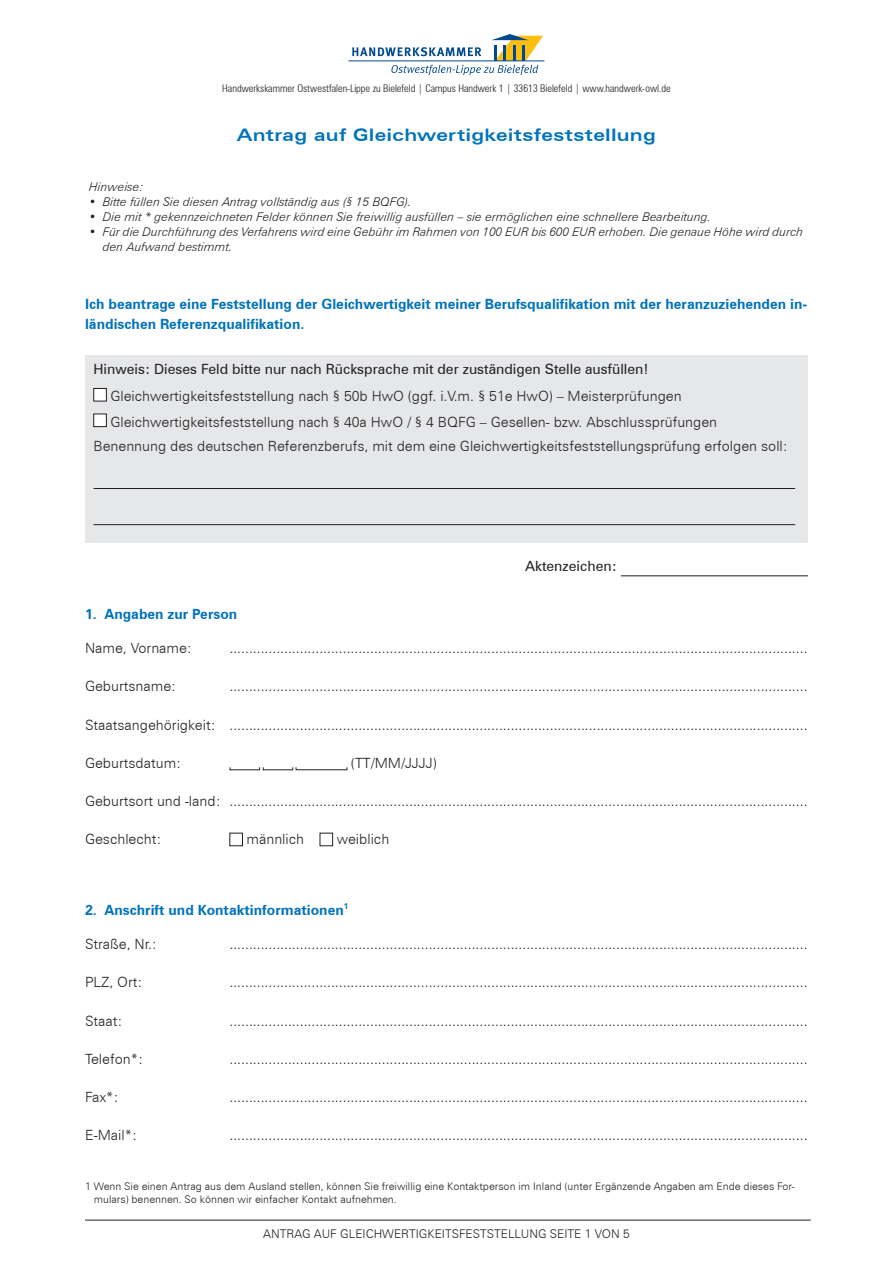
<style>
.page{position:relative;width:893px;height:1263px;background:#fff}
.page>*{position:absolute;margin:0;border:0;box-sizing:border-box;transform-origin:0 0}
.t1{font:700 expanded 17.25px "Zurich BT";letter-spacing:.02em;color:#0073bc}
.t2{font:300 14.1px/25.5px "Zurich BT";color:#231f20}
.t3{font:700 14.1px/19.5px "Zurich BT";color:#0073bc}
.t4{font:14.1px "Zurich BT";color:#231f20}
.t5{font:italic 300 12px/15px "Zurich BT";color:#231f20}
.t6{font:300 12px "Zurich BT";color:#231f20}
.t7{font:300 10.5px/12.6px "Zurich BT";color:#231f20}
.t8{font:300 condensed 10.5px "Zurich BT";color:#231f20}
</style>
<div class="page">
<div style="left:85px;top:355px;width:723px;height:187px;background:#e6e7e9"></div>
<div style="left:94px;top:388px;width:12px;height:13px;background:#fff"></div>
<div style="left:94px;top:388px;width:13px;height:13px;border:1px solid #231f20"></div>
<div style="left:94px;top:414px;width:12px;height:13px;background:#fff"></div>
<div style="left:94px;top:414px;width:13px;height:13px;border:1px solid #231f20"></div>
<hr style="left:94px;top:488px;width:701px;height:1px;background:#231f20">
<hr style="left:94px;top:524px;width:701px;height:1px;background:#231f20">
<hr style="left:621px;top:576px;width:187px;height:1px;background:#231f20">
<hr style="left:230px;top:769px;width:30px;height:1px;background:#231f20">
<hr style="left:263px;top:769px;width:30px;height:1px;background:#231f20">
<svg style="left:259px;top:767px;width:5px;height:3px"></svg>
<hr style="left:296px;top:769px;width:51px;height:1px;background:#231f20">
<svg style="left:292px;top:767px;width:5px;height:3px"></svg>
<div style="left:230px;top:833px;width:13px;height:13px;border:1px solid #231f20"></div>
<div style="left:320px;top:833px;width:13px;height:13px;border:1px solid #231f20"></div>
<hr style="left:85px;top:1220px;width:726px;height:1px;background:#231f20">
<svg style="left:352px;top:34px;width:191px;height:41px"></svg>
<hr style="left:349px;top:61px;width:195px;height:1px;background:#014990">
<p class="t8" style="left:222px;top:82px;width:450px">Handwerkskammer Ostwestfalen-Lippe zu Bielefeld | Campus Handwerk 1 | 33613 Bielefeld | www.handwerk-owl.de</p>
<p class="t1" style="left:237px;top:125px;width:420px">Antrag auf Gleichwertigkeitsfeststellung</p>
<p class="t5" style="left:89px;top:179px;width:56px">Hinweise:</p>
<p class="t5" style="left:89px;top:194px;width:324px">• Bitte füllen Sie diesen Antrag vollständig aus (§ 15 BQFG).</p>
<p class="t5" style="left:89px;top:209px;width:623px">• Die mit * gekennzeichneten Felder können Sie freiwillig ausfüllen – sie ermöglichen eine schnellere Bearbeitung.</p>
<p class="t5" style="left:103px;top:224px;width:702px;text-indent:-13px">• Für die Durchführung des Verfahrens wird eine Gebühr im Rahmen von 100 EUR bis 600 EUR erhoben. Die genaue Höhe wird durch den Aufwand bestimmt.</p>
<p class="t3" style="left:85px;top:294px;width:724px">Ich beantrage eine Feststellung der Gleichwertigkeit meiner Berufsqualifikation mit der heranzuziehenden in&shy;ländischen Referenzqualifikation.</p>
<p class="t4" style="left:94px;top:361px;width:557px">Hinweis: Dieses Feld bitte nur nach Rücksprache mit der zuständigen Stelle ausfüllen!</p>
<p class="t2" style="left:110px;top:383px;width:608px">Gleichwertigkeitsfeststellung nach § 50b HwO (ggf. i.V.m. § 51e HwO) – Meisterprüfungen<br>Gleichwertigkeitsfeststellung nach § 40a HwO / § 4 BQFG – Gesellen- bzw. Abschlussprüfungen</p>
<p class="t2" style="left:94px;top:433px;width:696px">Benennung des deutschen Referenzberufs, mit dem eine Gleichwertigkeitsfeststellungsprüfung erfolgen soll:</p>
<p class="t4" style="left:525px;top:558px;width:93px">Aktenzeichen:</p>
<p class="t3" style="left:85px;top:604px;width:154px">1. Angaben zur Person</p>
<p class="t2" style="left:85px;top:635px;width:108px">Name, Vorname:</p>
<p class="t2" style="left:85px;top:673px;width:93px">Geburtsname:</p>
<p class="t2" style="left:229px;top:673px;width:580px">....................................................................................................................................................</p>
<p class="t2" style="left:85px;top:712px;width:724px">Staatsangehörigkeit: ....................................................................................................................................................</p>
<p class="t2" style="left:85px;top:750px;width:98px">Geburtsdatum:</p>
<p class="t2" style="left:351px;top:750px;width:87px">(TT/MM/JJJJ)</p>
<p class="t2" style="left:85px;top:788px;width:724px">Geburtsort und -land: ....................................................................................................................................................</p>
<p class="t2" style="left:85px;top:826px;width:78px">Geschlecht:</p>
<p class="t2" style="left:247px;top:826px;width:59px">männlich</p>
<p class="t2" style="left:337px;top:826px;width:54px">weiblich</p>
<p class="t3" style="left:85px;top:900px;width:265px">2. Anschrift und Kontaktinformationen<sup>1</sup></p>
<p class="t2" style="left:85px;top:931px;width:73px">Straße, Nr.:</p>
<p class="t2" style="left:229px;top:931px;width:580px">....................................................................................................................................................</p>
<p class="t2" style="left:85px;top:969px;width:59px">PLZ, Ort:</p>
<p class="t2" style="left:229px;top:969px;width:580px">....................................................................................................................................................</p>
<p class="t2" style="left:85px;top:1008px;width:39px">Staat:</p>
<p class="t2" style="left:229px;top:1008px;width:580px">....................................................................................................................................................</p>
<p class="t2" style="left:85px;top:1046px;width:60px">Telefon*:</p>
<p class="t2" style="left:229px;top:1046px;width:580px">....................................................................................................................................................</p>
<p class="t2" style="left:85px;top:1084px;width:35px">Fax*:</p>
<p class="t2" style="left:229px;top:1084px;width:580px">....................................................................................................................................................</p>
<p class="t2" style="left:85px;top:1122px;width:54px">E-Mail*:</p>
<p class="t2" style="left:229px;top:1122px;width:580px">....................................................................................................................................................</p>
<p class="t7" style="left:94px;top:1180px;width:702px;text-indent:-9px">1 Wenn Sie einen Antrag aus dem Ausland stellen, können Sie freiwillig eine Kontaktperson im Inland (unter Ergänzende Angaben am Ende dieses For&shy;mulars) benennen. So können wir einfacher Kontakt aufnehmen.</p>
<p class="t6" style="left:263px;top:1226px;width:368px">ANTRAG AUF GLEICHWERTIGKEITSFESTSTELLUNG SEITE 1 VON 5</p>
</div>
